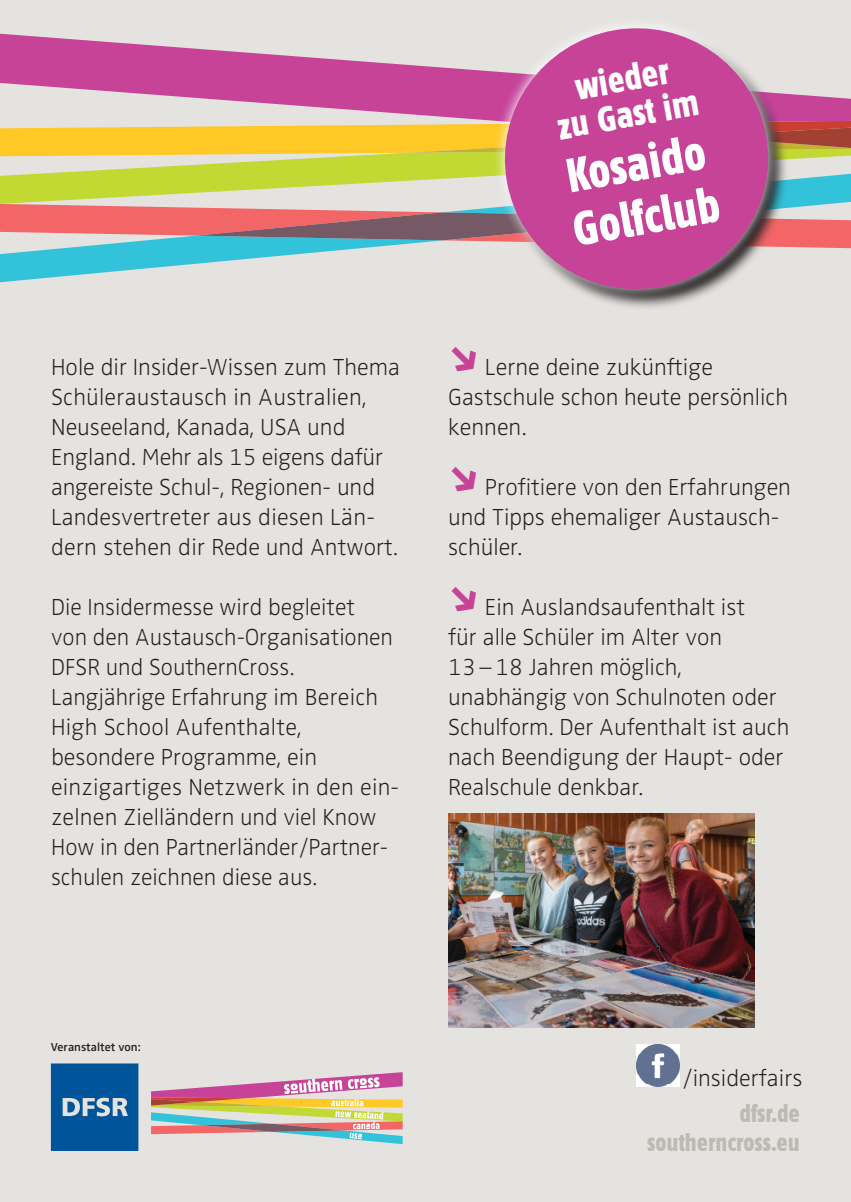
<style>
.page{position:relative;width:851px;height:1202px;background:#fff}
.page>*{position:absolute;margin:0;border:0;box-sizing:border-box;transform-origin:0 0}
.t1{font:48px "Govan One";color:#fff}
.t2{font:36px/36px "Govan One";color:#fff;text-align:center}
.t3{font:300 expanded 24px/30px "Zwo Pro";color:#231f20}
.t4{font:24px "Govan One";color:#bfb9b4}
.t5{font:600 12px "Zwo Pro";color:#231f20}
.s1{color:#c64398}
</style>
<div class="page">
<div style="left:0;top:0;width:850px;height:1202px;background:#e5e3e0"></div>
<svg style="left:0;top:34px;width:850px;height:87px;fill:#c64398"></svg>
<svg style="left:0;top:156px;width:850px;height:18px;fill:#c2d833"></svg>
<svg style="left:0;top:121px;width:850px;height:35px;background:#f2c445"></svg>
<svg style="left:0;top:174px;width:850px;height:108px"></svg>
<svg style="left:51px;top:1063px;width:87px;height:88px;background:#1661a0"></svg>
<svg style="left:151px;top:1072px;width:251px;height:72px"></svg>
<svg style="left:469px;top:34px;width:334px;height:274px"></svg>
<svg style="left:494px;top:26px;width:284px;height:274px;fill:#c64398"></svg>
<img style="left:636px;top:1044px;width:43px;height:43px">
<img style="left:448px;top:814px;width:306px;height:214px">
<p class="t3" style="left:51px;top:350px;width:350px">Hole dir Insider-Wissen zum Thema<br>Schüleraustausch in Australien,<br>Neuseeland, Kanada, USA und<br>England. Mehr als 15 eigens dafür angereiste Schul-, Regionen- und<br>Landesvertreter aus diesen Län&shy;dern stehen dir Rede und Antwort.</p>
<p class="t3" style="left:51px;top:590px;width:349px">Die Insidermesse wird begleitet<br>von den Austausch-Organisationen<br>DFSR und SouthernCross.<br>Langjährige Erfahrung im Bereich<br>High School Aufenthalte, besondere Programme, ein einzigartiges Netzwerk in den ein&shy;zelnen Zielländern und viel Know<br>How in den Partnerländer/Partner&shy;schulen zeichnen diese aus.</p>
<p class="t2" style="left:548px;top:74px;width:144px;rotate:-10deg">wieder<br>zu Gast im</p>
<p class="t1" style="left:562px;top:150px;width:142px;rotate:-10deg">Kosaido</p>
<p class="t1" style="left:568px;top:204px;width:150px;rotate:-10deg">Golfclub</p>
<p class="t3" style="left:448px;top:350px;width:341px"><span class="s1">❖</span> Lerne deine zukünftige<br>Gastschule schon heute persönlich kennen.</p>
<p class="t3" style="left:448px;top:470px;width:344px"><span class="s1">❖</span> Profitiere von den Erfahrungen und Tipps ehemaliger Austausch&shy;schüler.</p>
<p class="t3" style="left:448px;top:590px;width:342px"><span class="s1">❖</span> Ein Auslandsaufenthalt ist<br>für alle Schüler im Alter von<br>13–18 Jahren möglich, unabhängig von Schulnoten oder<br>Schulform. Der Aufenthalt ist auch nach Beendigung der Haupt- oder<br>Realschule denkbar.</p>
<p class="t5" style="left:51px;top:1038px;width:91px">Veranstaltet von:</p>
<p class="t3" style="left:682px;top:1061px;width:122px">/insiderfairs</p>
<p class="t4" style="left:739px;top:1101px;width:62px">dfsr.de</p>
<p class="t4" style="left:647px;top:1129px;width:154px">southerncross.eu</p>
</div>
